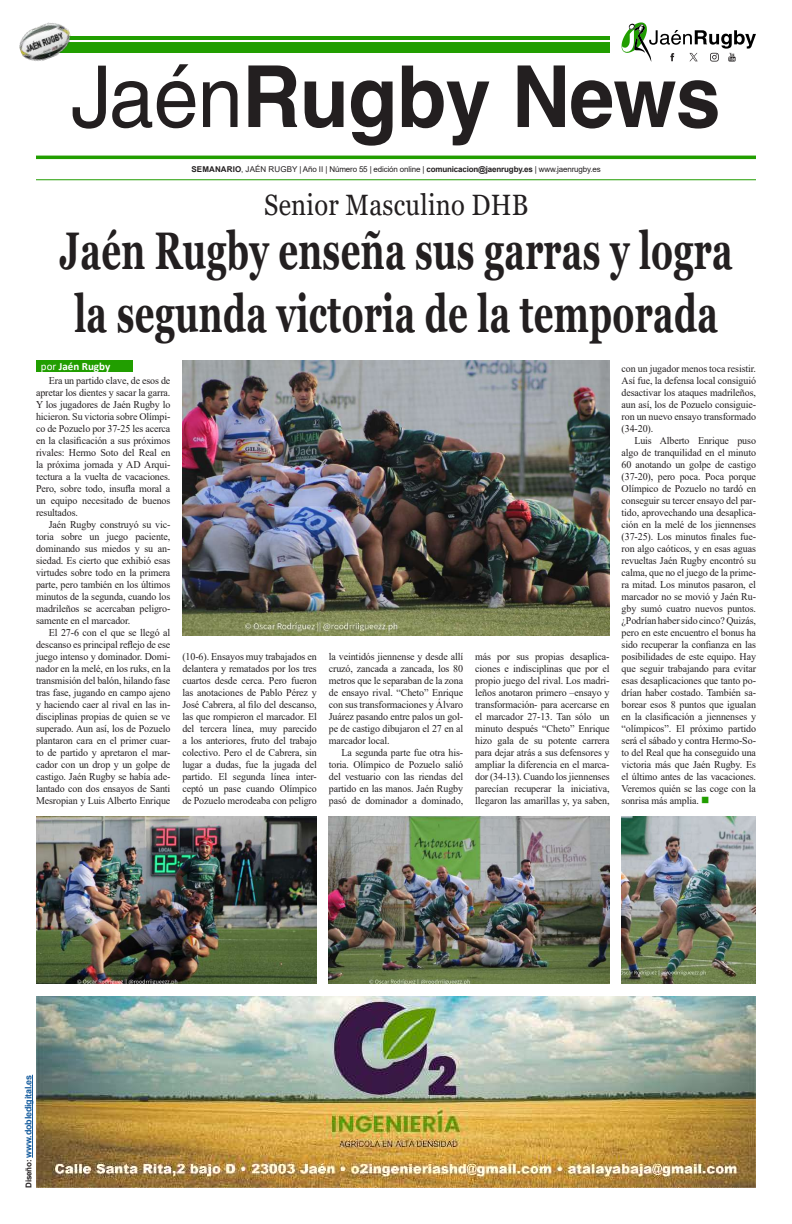
<style>
.page{position:relative;width:792px;height:1224px;background:#fff}
.page>*{position:absolute;margin:0;border:0;box-sizing:border-box;transform-origin:0 0}
.t1{font:700 85.5px "Helvetica";letter-spacing:-.01em;color:#231f20;scale:.95 1}
.t2{font:700 52.9px/63px "Georgia";letter-spacing:.01em;color:#231f20;scale:.65 1}
.t3{font:29.4px "Georgia";letter-spacing:.01em;color:#231f20;scale:.87 1}
.t4{font:700 11px "Calibri";color:#fff}
.t5{font:10.3px/12px "Times New Roman";letter-spacing:-.01em;color:#231f20;text-align:justify}
.t6{font:700 9px "Arial";letter-spacing:-.02em;color:#175d9e}
.t7{font:8px "Arial";letter-spacing:-.02em;color:#231f20}
.s1{font-weight:400}
.s2{font-weight:700}
.s3{color:#219e00}
.s4{font-size:8px;color:#231f20}
</style>
<div class="page">
<hr style="left:36px;top:156px;width:720px;height:3px;background:#219e00">
<hr style="left:36px;top:180px;width:720px;height:1px;background:#219e00">
<div style="left:37px;top:36px;width:573px;height:17px;background:#219e00"></div>
<hr style="left:36px;top:40px;width:723px;height:2px;background:#fff">
<img style="left:19px;top:22px;width:52px;height:39px">
<svg style="left:622px;top:22px;width:134px;height:40px"></svg>
<hr style="left:32px;top:1075px;width:1px;height:83px;background:#175d9e">
<div style="left:36px;top:360px;width:96px;height:12px;background:#219e00"></div>
<img style="left:36px;top:816px;width:281px;height:168px">
<img style="left:622px;top:816px;width:134px;height:168px">
<img style="left:329px;top:816px;width:281px;height:168px">
<img style="left:182px;top:360px;width:428px;height:276px">
<img style="left:36px;top:996px;width:720px;height:192px">
<h1 class="t1" style="left:71px;top:28px;width:685px"><span class="s1">Jaén</span>Rugby News</h1>
<p class="t7" style="left:191px;top:164px;width:411px"><span class="s2">SEMANARIO</span>, JAÉN RUGBY | Año II | Número 55 | edición online | <span class="s2">comunicacion@jaenrugby.es</span> | www.jaenrugby.es</p>
<h3 class="t3" style="left:264px;top:187px;width:305px">Senior Masculino DHB</h3>
<h2 class="t2" style="left:60px;top:219px;width:1037px">Jaén Rugby enseña sus garras y logra la segunda victoria de la temporada</h2>
<p class="t4" style="left:41px;top:359px;width:71px"><span class="s1">por</span> Jaén Rugby</p>
<p class="t5" style="left:36px;top:374px;width:136px;text-indent:13px">Era un partido clave, de esos de apretar los dientes y sacar la garra.<br>Y los jugadores de Jaén Rugby lo hicieron. Su victoria sobre Olímpi&shy;co de Pozuelo por 37-25 les acerca en la clasificación a sus próximos rivales: Hermo Soto del Real en la próxima jornada y AD Arqui&shy;tectura a la vuelta de vacaciones.<br>Pero, sobre todo, insufla moral a un equipo necesitado de buenos resultados.</p>
<p class="t5" style="left:36px;top:518px;width:136px;text-indent:13px">Jaén Rugby construyó su vic&shy;toria sobre un juego paciente, dominando sus miedos y su an&shy;siedad. Es cierto que exhibió esas virtudes sobre todo en la primera parte, pero también en los últimos minutos de la segunda, cuando los madrileños se acercaban peligro&shy;samente en el marcador.</p>
<p class="t5" style="left:36px;top:626px;width:136px;text-indent:13px">El 27-6 con el que se llegó al descanso es principal reflejo de ese juego intenso y dominador. Domi&shy;nador en la melé, en los ruks, en la transmisión del balón, hilando fase tras fase, jugando en campo ajeno y haciendo caer al rival en las in&shy;disciplinas propias de quien se ve superado. Aun así, los de Pozuelo plantaron cara en el primer cuar&shy;to de partido y apretaron el mar&shy;cador con un drop y un golpe de castigo. Jaén Rugby se había ade&shy;lantado con dos ensayos de Santi Mesropian y Luis Alberto Enrique</p>
<p class="t5" style="left:182px;top:650px;width:136px">(10-6). Ensayos muy trabajados en delantera y rematados por los tres cuartos desde cerca. Pero fueron las anotaciones de Pablo Pérez y José Cabrera, al filo del descanso, las que rompieron el marcador. El del tercera línea, muy parecido a los anteriores, fruto del trabajo colectivo. Pero el de Cabrera, sin lugar a dudas, fue la jugada del partido. El segunda línea inter&shy;ceptó un pase cuando Olímpico de Pozuelo merodeaba con peligro</p>
<p class="t5" style="left:329px;top:650px;width:136px">la veintidós jiennense y desde allí cruzó, zancada a zancada, los 80 metros que le separaban de la zona de ensayo rival. “Cheto” Enrique con sus transformaciones y Álvaro Juárez pasando entre palos un gol&shy;pe de castigo dibujaron el 27 en al marcador local.</p>
<p class="t5" style="left:329px;top:746px;width:136px;text-indent:13px">La segunda parte fue otra his&shy;toria. Olímpico de Pozuelo salió del vestuario con las riendas del partido en las manos. Jaén Rugby pasó de dominador a dominado,</p>
<p class="t5" style="left:475px;top:650px;width:136px">más por sus propias desaplica&shy;ciones e indisciplinas que por el propio juego del rival. Los madri&shy;leños anotaron primero –ensayo y transformación- para acercarse en el marcador 27-13. Tan sólo un minuto después “Cheto” Enrique hizo gala de su potente carrera para dejar atrás a sus defensores y ampliar la diferencia en el marca&shy;dor (34-13). Cuando los jiennenses parecían recuperar la iniciativa, llegaron las amarillas y, ya saben,</p>
<p class="t5" style="left:622px;top:362px;width:136px">con un jugador menos toca resistir.<br>Así fue, la defensa local consiguió desactivar los ataques madrileños, aun así, los de Pozuelo consiguie&shy;ron un nuevo ensayo transformado (34-20).</p>
<p class="t5" style="left:622px;top:434px;width:136px;text-indent:13px">Luis Alberto Enrique puso algo de tranquilidad en el minuto 60 anotando un golpe de castigo (37-20), pero poca. Poca porque Olímpico de Pozuelo no tardó en conseguir su tercer ensayo del par&shy;tido, aprovechando una desaplica&shy;ción en la melé de los jiennenses (37-25). Los minutos finales fue&shy;ron algo caóticos, y en esas aguas revueltas Jaén Rugby encontró su calma, que no el juego de la prime&shy;ra mitad. Los minutos pasaron, el marcador no se movió y Jaén Ru&shy;gby sumó cuatro nuevos puntos. ¿Podrían haber sido cinco? Quizás, pero en este encuentro el bonus ha sido recuperar la confianza en las posibilidades de este equipo. Hay que seguir trabajando para evitar esas desaplicaciones que tanto po&shy;drían haber costado. También sa&shy;borear esos 8 puntos que igualan en la clasificación a jiennenses y “olímpicos”. El próximo partido será el sábado y contra Hermo-So&shy;to del Real que ha conseguido una victoria más que Jaén Rugby. Es el último antes de las vacaciones.<br>Veremos quién se las coge con la sonrisa más amplia. <span class="s3">■</span></p>
<p class="t6" style="left:22px;top:1188px;width:115px;rotate:-90deg"><span class="s4">Diseño:</span> www.dobledigital.es</p>
</div>
